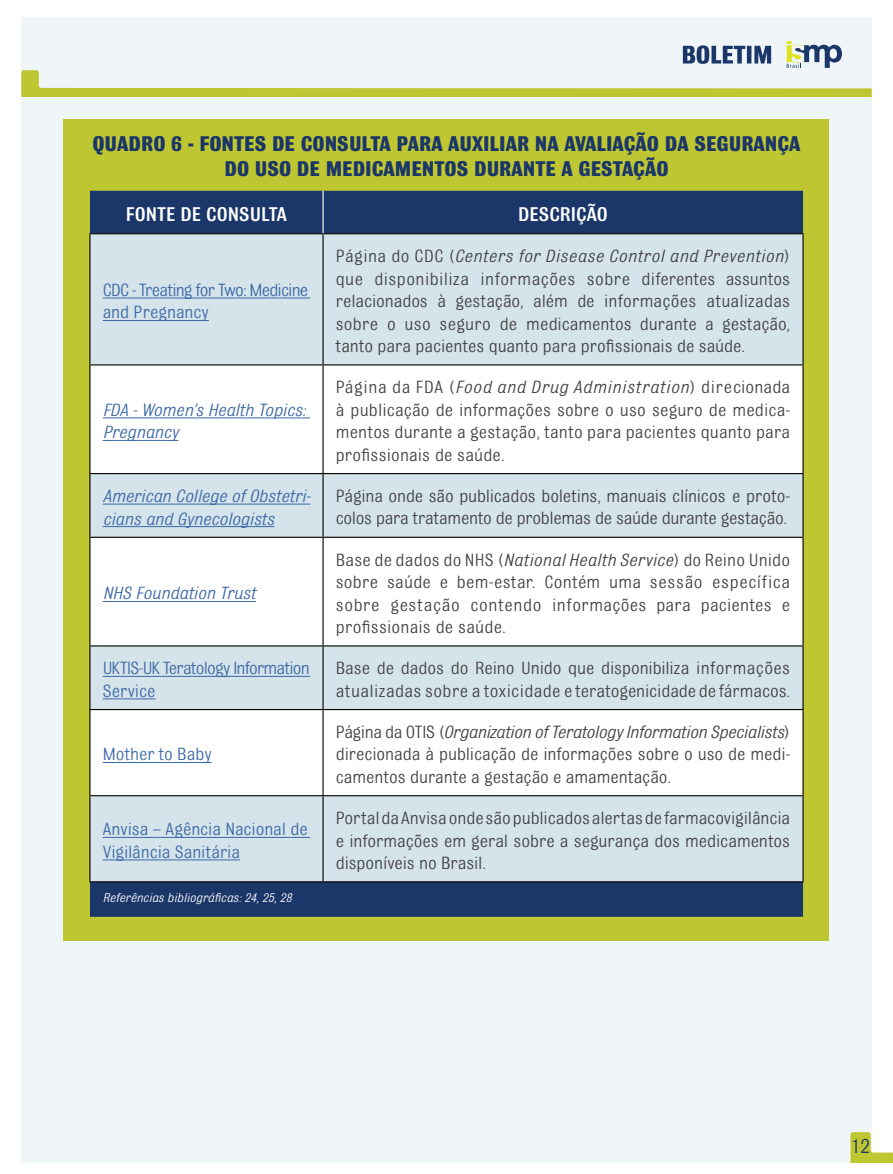
<style>
.page{position:relative;width:893px;height:1174px;background:#fff}
.page>*{position:absolute;margin:0;border:0;box-sizing:border-box;transform-origin:0 0}
.t1{font:700 22.5px/25.5px "Bulldog";color:#1b3668;text-align:center}
.t2{font:21.6px "Bulldog";color:#1b3668}
.t3{font:500 21px "Bulldog";color:#fff}
.t4{font:18.75px/22.5px "Bulldog";letter-spacing:-.005em;color:#414042;text-align:justify}
.t5{font:italic 18.75px/22.5px "Bulldog";letter-spacing:-.005em;color:#3a68a5}
.t6{font:18.75px/22.5px "Bulldog";letter-spacing:-.04em;color:#3a68a5}
.t7{font:18.75px/22.5px "Bulldog";letter-spacing:-.01em;color:#3a68a5}
.t8{font:italic 13.5px "Bulldog";color:#fff}
.s1{font-style:italic}
</style>
<div class="page">
<div style="left:21px;top:18px;width:851px;height:1145px;background:#f0f5f8"></div>
<svg style="left:21px;top:41px;width:851px;height:56px"></svg>
<svg style="left:850px;top:1132px;width:43px;height:31px"></svg>
<div style="left:64px;top:119px;width:765px;height:821px;background:#bec731"></div>
<div style="left:90px;top:191px;width:713px;height:725px;background:#1b3668"></div>
<div style="left:91px;top:234px;width:711px;height:647px;background:#d5e3eb"></div>
<svg style="left:91px;top:365px;width:711px;height:430px;background:#f1f5f8"></svg>
<hr style="left:89px;top:233px;width:234px;height:1px;background:#000">
<hr style="left:89px;top:234px;width:2px;height:130px;background:#000">
<hr style="left:323px;top:233px;width:481px;height:1px;background:#000">
<hr style="left:322px;top:234px;width:2px;height:130px;background:#000">
<hr style="left:802px;top:234px;width:2px;height:130px;background:#000">
<hr style="left:89px;top:364px;width:234px;height:1px;background:#000">
<hr style="left:89px;top:365px;width:2px;height:108px;background:#000">
<hr style="left:323px;top:364px;width:481px;height:1px;background:#000">
<hr style="left:322px;top:365px;width:2px;height:108px;background:#000">
<hr style="left:802px;top:365px;width:2px;height:108px;background:#000">
<hr style="left:89px;top:473px;width:234px;height:1px;background:#000">
<hr style="left:89px;top:474px;width:2px;height:63px;background:#000">
<hr style="left:323px;top:473px;width:481px;height:1px;background:#000">
<hr style="left:322px;top:474px;width:2px;height:63px;background:#000">
<hr style="left:802px;top:474px;width:2px;height:63px;background:#000">
<hr style="left:89px;top:537px;width:234px;height:1px;background:#000">
<hr style="left:89px;top:538px;width:2px;height:107px;background:#000">
<hr style="left:323px;top:537px;width:481px;height:1px;background:#000">
<hr style="left:322px;top:538px;width:2px;height:107px;background:#000">
<hr style="left:802px;top:538px;width:2px;height:107px;background:#000">
<hr style="left:89px;top:645px;width:234px;height:1px;background:#000">
<hr style="left:89px;top:646px;width:2px;height:63px;background:#000">
<hr style="left:323px;top:645px;width:481px;height:1px;background:#000">
<hr style="left:322px;top:646px;width:2px;height:63px;background:#000">
<hr style="left:802px;top:646px;width:2px;height:63px;background:#000">
<hr style="left:89px;top:709px;width:234px;height:1px;background:#000">
<hr style="left:89px;top:710px;width:2px;height:85px;background:#000">
<hr style="left:323px;top:709px;width:481px;height:1px;background:#000">
<hr style="left:322px;top:710px;width:2px;height:85px;background:#000">
<hr style="left:802px;top:710px;width:2px;height:85px;background:#000">
<hr style="left:89px;top:795px;width:234px;height:1px;background:#000">
<hr style="left:89px;top:796px;width:2px;height:85px;background:#000">
<hr style="left:323px;top:795px;width:481px;height:1px;background:#000">
<hr style="left:322px;top:796px;width:2px;height:85px;background:#000">
<hr style="left:802px;top:796px;width:2px;height:85px;background:#000">
<hr style="left:89px;top:881px;width:234px;height:1px;background:#000">
<hr style="left:323px;top:881px;width:481px;height:1px;background:#000">
<hr style="left:322px;top:191px;width:2px;height:42px;background:#fff">
<hr style="left:103px;top:298px;width:207px;height:1px;background:#3a68a5">
<hr style="left:103px;top:320px;width:106px;height:1px;background:#3a68a5">
<hr style="left:103px;top:418px;width:207px;height:1px;background:#3a68a5">
<hr style="left:103px;top:440px;width:75px;height:1px;background:#3a68a5">
<hr style="left:103px;top:504px;width:207px;height:1px;background:#3a68a5">
<hr style="left:103px;top:526px;width:172px;height:1px;background:#3a68a5">
<hr style="left:103px;top:601px;width:153px;height:1px;background:#3a68a5">
<hr style="left:103px;top:676px;width:207px;height:1px;background:#3a68a5">
<hr style="left:103px;top:698px;width:52px;height:1px;background:#3a68a5">
<hr style="left:103px;top:762px;width:109px;height:1px;background:#3a68a5">
<hr style="left:103px;top:837px;width:207px;height:1px;background:#3a68a5">
<hr style="left:103px;top:859px;width:137px;height:1px;background:#3a68a5">
<p class="t1" style="left:92px;top:131px;width:709px">QUADRO 6 - FONTES DE CONSULTA PARA AUXILIAR NA AVALIAÇÃO DA SEGURANÇA<br>DO USO DE MEDICAMENTOS DURANTE A GESTAÇÃO</p>
<p class="t3" style="left:126px;top:203px;width:163px">FONTE DE CONSULTA</p>
<p class="t3" style="left:518px;top:203px;width:91px">DESCRIÇÃO</p>
<p class="t6" style="left:103px;top:278px;width:207px">CDC - Treating for Two: Medicine and Pregnancy</p>
<p class="t5" style="left:103px;top:398px;width:204px">FDA - Women’s Health Topics:<br>Pregnancy</p>
<p class="t4" style="left:336px;top:245px;width:456px">Página do CDC (<span class="s1">Centers for Disease Control and Prevention</span>) que disponibiliza informações sobre diferentes assuntos relacionados à gestação, além de informações atualizadas sobre o uso seguro de medicamentos durante a gestação, tanto para pacientes quanto para profissionais de saúde.</p>
<p class="t4" style="left:336px;top:376px;width:456px">Página da FDA (<span class="s1">Food and Drug Administration</span>) direcionada à publicação de informações sobre o uso seguro de medica&shy;mentos durante a gestação, tanto para pacientes quanto para profissionais de saúde.</p>
<p class="t5" style="left:103px;top:484px;width:210px">American College of Obstetri&shy;cians and Gynecologists</p>
<p class="t4" style="left:336px;top:484px;width:456px">Página onde são publicados boletins, manuais clínicos e proto&shy;colos para tratamento de problemas de saúde durante gestação.</p>
<p class="t5" style="left:103px;top:582px;width:155px">NHS Foundation Trust</p>
<p class="t4" style="left:336px;top:548px;width:456px">Base de dados do NHS (<span class="s1">National Health Service</span>) do Reino Unido sobre saúde e bem-estar. Contém uma sessão específica sobre gestação contendo informações para pacientes e profissionais de saúde.</p>
<p class="t6" style="left:103px;top:657px;width:209px">UKTIS-UK Teratology Information<br>Service</p>
<p class="t4" style="left:336px;top:657px;width:456px">Base de dados do Reino Unido que disponibiliza informações atualizadas sobre a toxicidade e teratogenicidade de fármacos.</p>
<p class="t7" style="left:103px;top:743px;width:110px">Mother to Baby</p>
<p class="t4" style="left:336px;top:720px;width:456px">Página da OTIS (<span class="s1">Organization of Teratology Information Specialists</span>) direcionada à publicação de informações sobre o uso de medi&shy;camentos durante a gestação e amamentação.</p>
<p class="t7" style="left:103px;top:818px;width:207px">Anvisa – Agência Nacional de<br>Vigilância Sanitária</p>
<p class="t4" style="left:336px;top:806px;width:456px">Portal da Anvisa onde são publicados alertas de farmacovigilância e informações em geral sobre a segurança dos medicamentos disponíveis no Brasil.</p>
<p class="t8" style="left:103px;top:890px;width:191px">Referências bibliográficas: 24, 25, 28</p>
<p class="t2" style="left:851px;top:1135px;width:21px">12</p>
</div>
